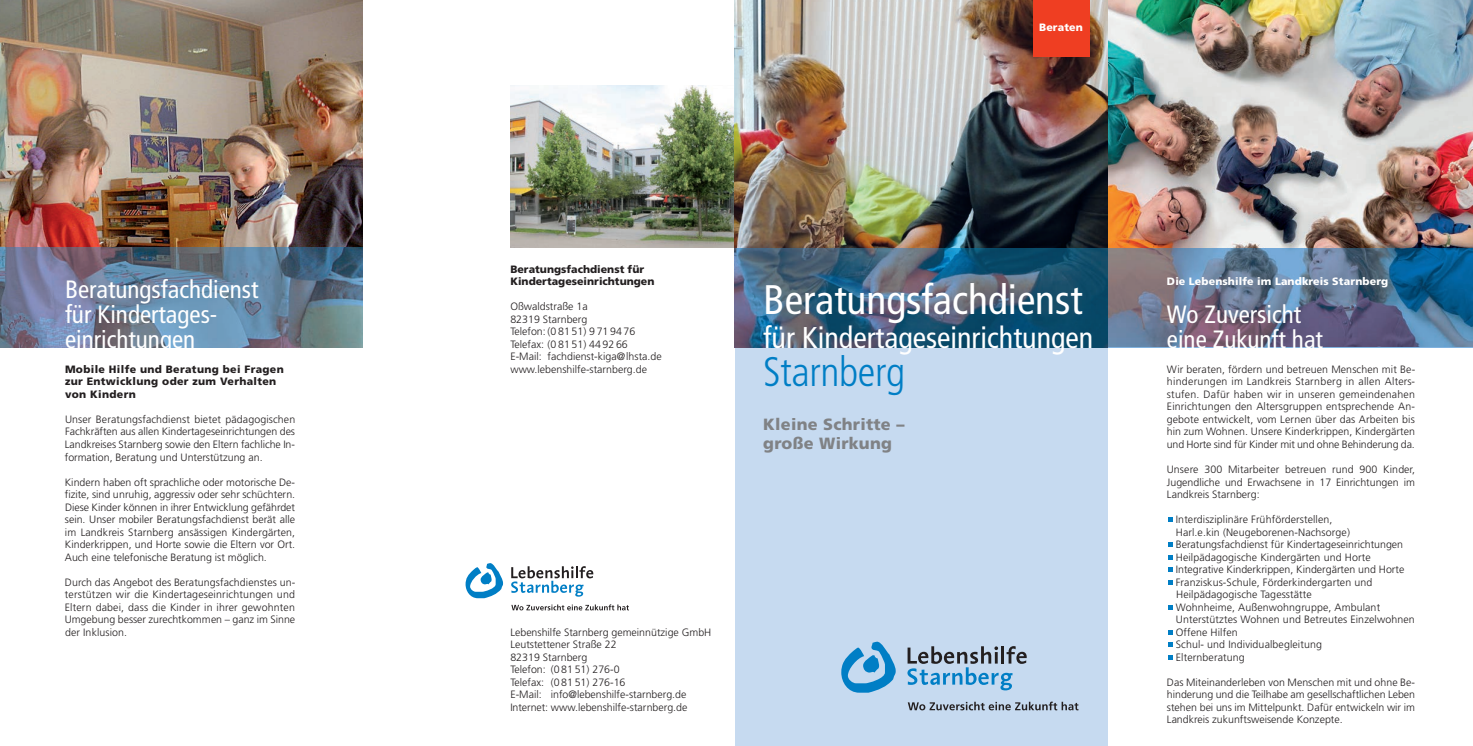
<style>
.page{position:relative;width:1473px;height:746px;background:#fff}
.page>*{position:absolute;margin:0;border:0;box-sizing:border-box;transform-origin:0 0}
.t1{font:condensed 41.25px "Frutiger";color:#fff}
.t2{font:300 condensed 41.25px "Frutiger";letter-spacing:-.01em;color:#007ec5}
.t3{font:condensed 30px "Frutiger";color:#fff}
.t4{font:condensed 25px/25px "Frutiger";color:#fff}
.t5{font:900 16.25px/18.8px "Frutiger";letter-spacing:.015em;color:#808285}
.t6{font:300 10.62px/12.5px "Frutiger";color:#231f20;text-align:justify}
.t7{font:900 10.62px/12.5px "Frutiger";letter-spacing:.03em;color:#231f20}
.t8{font:900 10.62px/12.5px "Frutiger";color:#231f20}
.t9{font:900 10.62px "Frutiger";letter-spacing:.01em;color:#fff}
</style>
<div class="page">
<img style="left:1107px;top:0;width:365px;height:248px">
<div style="left:735px;top:0;width:372px;height:745px;background:#c6daf0"></div>
<img style="left:511px;top:85px;width:224px;height:163px">
<svg style="left:511px;top:566px;width:82px;height:30px"></svg>
<svg style="left:465px;top:563px;width:38px;height:35px"></svg>
<svg style="left:511px;top:604px;width:118px;height:6px"></svg>
<img style="left:735px;top:0;width:372px;height:248px">
<svg style="left:907px;top:646px;width:119px;height:44px"></svg>
<svg style="left:841px;top:641px;width:54px;height:51px"></svg>
<svg style="left:907px;top:701px;width:171px;height:9px"></svg>
<div style="left:1032px;top:0;width:57px;height:56px;background:#ef3e22"></div>
<img style="left:0;top:0;width:363px;height:248px">
<hr style="left:1107px;top:346px;width:365px;height:2px;background:#79aede">
<img style="left:1107px;top:248px;width:365px;height:98px">
<img style="left:735px;top:248px;width:372px;height:100px">
<img style="left:0;top:248px;width:363px;height:100px">
<svg style="left:1168px;top:517px;width:4px;height:4px"></svg>
<svg style="left:1168px;top:542px;width:4px;height:4px"></svg>
<svg style="left:1168px;top:555px;width:4px;height:4px"></svg>
<svg style="left:1168px;top:567px;width:4px;height:4px"></svg>
<svg style="left:1168px;top:580px;width:4px;height:4px"></svg>
<svg style="left:1168px;top:605px;width:4px;height:4px"></svg>
<svg style="left:1168px;top:630px;width:4px;height:4px"></svg>
<svg style="left:1168px;top:642px;width:4px;height:4px"></svg>
<svg style="left:1168px;top:655px;width:4px;height:4px"></svg>
<h3 class="t4" style="left:65px;top:279px;width:195px">Beratungsfachdienst für Kindertages&shy;einrichtungen</h3>
<p class="t7" style="left:65px;top:364px;width:220px">Mobile Hilfe und Beratung bei Fragen zur Entwicklung oder zum Verhalten von Kindern</p>
<p class="t6" style="left:65px;top:414px;width:232px">Unser Beratungsfachdienst bietet pädagogischen Fachkräften aus allen Kindertageseinrichtungen des Landkreises Starnberg sowie den Eltern fachliche In&shy;formation, Beratung und Unterstützung an.</p>
<p class="t6" style="left:65px;top:476px;width:232px">Kindern haben oft sprachliche oder motorische De&shy;fizite, sind unruhig, aggressiv oder sehr schüchtern.<br>Diese Kinder können in ihrer Entwicklung gefährdet sein. Unser mobiler Beratungsfachdienst berät alle im Landkreis Starnberg ansässigen Kindergärten, Kinderkrippen, und Horte sowie die Eltern vor Ort.<br>Auch eine telefonische Beratung ist möglich.</p>
<p class="t6" style="left:65px;top:576px;width:232px">Durch das Angebot des Beratungsfachdienstes un&shy;terstützen wir die Kindertageseinrichtungen und Eltern dabei, dass die Kinder in ihrer gewohnten Umgebung besser zurechtkommen – ganz im Sinne der Inklusion.</p>
<p class="t9" style="left:1039px;top:23px;width:45px">Beraten</p>
<p class="t8" style="left:510px;top:264px;width:146px">Beratungsfachdienst für<br>Kindertageseinrichtungen</p>
<p class="t6" style="left:510px;top:301px;width:153px;text-align:left">Oßwaldstraße 1a<br>82319 Starnberg<br>Telefon: (0 8151) 9 71 9476<br>Telefax: (0 8151) 44 9266<br>E-Mail: fachdienst-kiga@lhsta.de www.lebenshilfe-starnberg.de</p>
<h1 class="t1" style="left:763px;top:283px;width:321px">Beratungsfachdienst</h1>
<h2 class="t3" style="left:763px;top:325px;width:331px">für Kindertageseinrichtungen</h2>
<h1 class="t2" style="left:763px;top:355px;width:143px">Starnberg</h1>
<h3 class="t5" style="left:763px;top:416px;width:143px">Kleine Schritte – große Wirkung</h3>
<p class="t6" style="left:510px;top:626px;width:202px;text-align:left">Lebenshilfe Starnberg gemeinnützige GmbH<br>Leutstettener Straße 22<br>82319 Starnberg<br>Telefon: (0 8151) 276-0<br>Telefax: (0 8151) 276-16<br>E-Mail: info@lebenshilfe-starnberg.de<br>Internet: www.lebenshilfe-starnberg.de</p>
<p class="t9" style="left:1167px;top:277px;width:223px">Die Lebenshilfe im Landkreis Starnberg</p>
<h3 class="t4" style="left:1167px;top:304px;width:157px">Wo Zuversicht eine Zukunft hat</h3>
<p class="t6" style="left:1166px;top:364px;width:250px">Wir beraten, fördern und betreuen Menschen mit Be&shy;hinderungen im Landkreis Starnberg in allen Alters&shy;stufen. Dafür haben wir in unseren gemeindenahen Einrichtungen den Altersgruppen entsprechende An&shy;gebote entwickelt, vom Lernen über das Arbeiten bis hin zum Wohnen. Unsere Kinderkrippen, Kindergärten und Horte sind für Kinder mit und ohne Behinderung da.</p>
<p class="t6" style="left:1166px;top:464px;width:250px">Unsere 300 Mitarbeiter betreuen rund 900 Kinder, Jugendliche und Erwachsene in 17 Einrichtungen im Landkreis Starnberg:</p>
<p class="t6" style="left:1175px;top:514px;width:240px;text-align:left">Interdisziplinäre Frühförderstellen,<br>Harl.e.kin (Neugeborenen-Nachsorge)<br>Beratungsfachdienst für Kindertageseinrichtungen Heilpädagogische Kindergärten und Horte Integrative Kinderkrippen, Kindergärten und Horte Franziskus-Schule, Förderkindergarten und Heilpädagogische Tagesstätte<br>Wohnheime, Außenwohngruppe, Ambulant Unterstütztes Wohnen und Betreutes Einzelwohnen Offene Hilfen<br>Schul- und Individualbegleitung<br>Elternberatung</p>
<p class="t6" style="left:1167px;top:676px;width:250px">Das Miteinanderleben von Menschen mit und ohne Be&shy;hinderung und die Teilhabe am gesellschaftlichen Leben stehen bei uns im Mittelpunkt. Dafür entwickeln wir im Landkreis zukunftsweisende Konzepte.</p>
</div>
